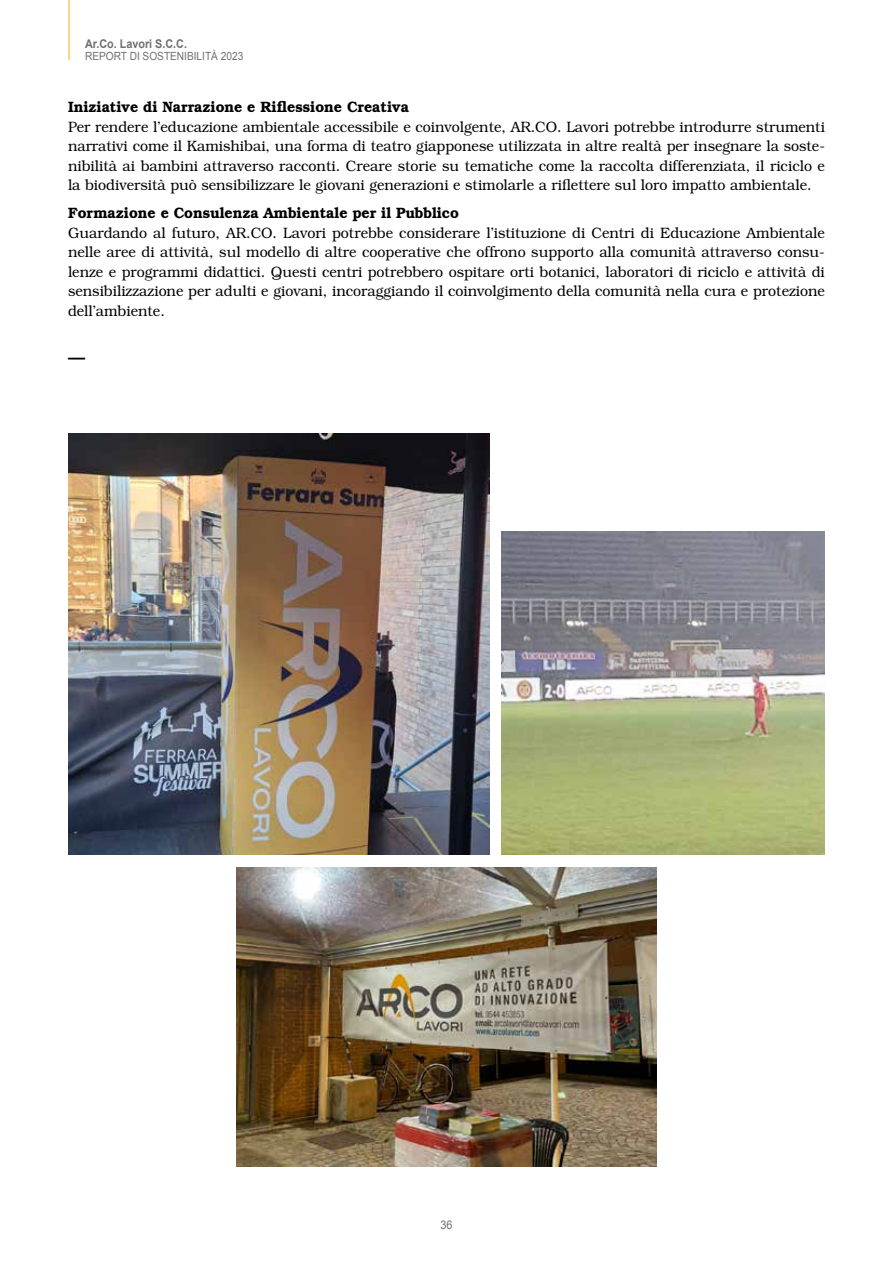
<style>
.page{position:relative;width:893px;height:1263px;background:#fff}
.page>*{position:absolute;margin:0;border:0;box-sizing:border-box;transform-origin:0 0}
.t1{font:700 36px "Bookman Std";color:#000;scale:.95 1}
.t2{font:300 15px/19.5px "Bookman Std";color:#000;text-align:justify;scale:.95 1}
.t3{font:600 15px "Bookman Std";color:#000;scale:.95 1}
.t4{font:700 12px "Arial";color:#706f6f;scale:.9 1}
.t5{font:12px "Arial";color:#706f6f;scale:.9 1}
.t6{font:11.25px "Arial";color:#706f6f;scale:.9 1}
</style>
<div class="page">
<hr style="left:68px;top:0;width:1px;height:60px;background:#fed687">
<img style="left:68px;top:434px;width:421px;height:421px">
<img style="left:236px;top:867px;width:421px;height:300px">
<img style="left:502px;top:531px;width:323px;height:324px">
<p class="t4" style="left:85px;top:35px;width:115px">Ar.Co. Lavori S.C.C.</p>
<p class="t6" style="left:85px;top:48px;width:177px">REPORT DI SOSTENIBILITÀ 2023</p>
<p class="t3" style="left:68px;top:98px;width:360px">Iniziative di Narrazione e Riflessione Creativa</p>
<p class="t2" style="left:68px;top:117px;width:798px">Per rendere l’educazione ambientale accessibile e coinvolgente, AR.CO. Lavori potrebbe introdurre strumenti narrativi come il Kamishibai, una forma di teatro giapponese utilizzata in altre realtà per insegnare la soste&shy;nibilità ai bambini attraverso racconti. Creare storie su tematiche come la raccolta differenziata, il riciclo e la biodiversità può sensibilizzare le giovani generazioni e stimolarle a riflettere sul loro impatto ambientale.</p>
<p class="t3" style="left:68px;top:204px;width:413px">Formazione e Consulenza Ambientale per il Pubblico</p>
<p class="t2" style="left:68px;top:223px;width:798px">Guardando al futuro, AR.CO. Lavori potrebbe considerare l’istituzione di Centri di Educazione Ambientale nelle aree di attività, sul modello di altre cooperative che offrono supporto alla comunità attraverso consu&shy;lenze e programmi didattici. Questi centri potrebbero ospitare orti botanici, laboratori di riciclo e attività di sensibilizzazione per adulti e giovani, incoraggiando il coinvolgimento della comunità nella cura e protezione dell’ambiente.</p>
<h1 class="t1" style="left:68px;top:320px;width:19px">_</h1>
<p class="t5" style="left:440px;top:1217px;width:15px">36</p>
</div>
